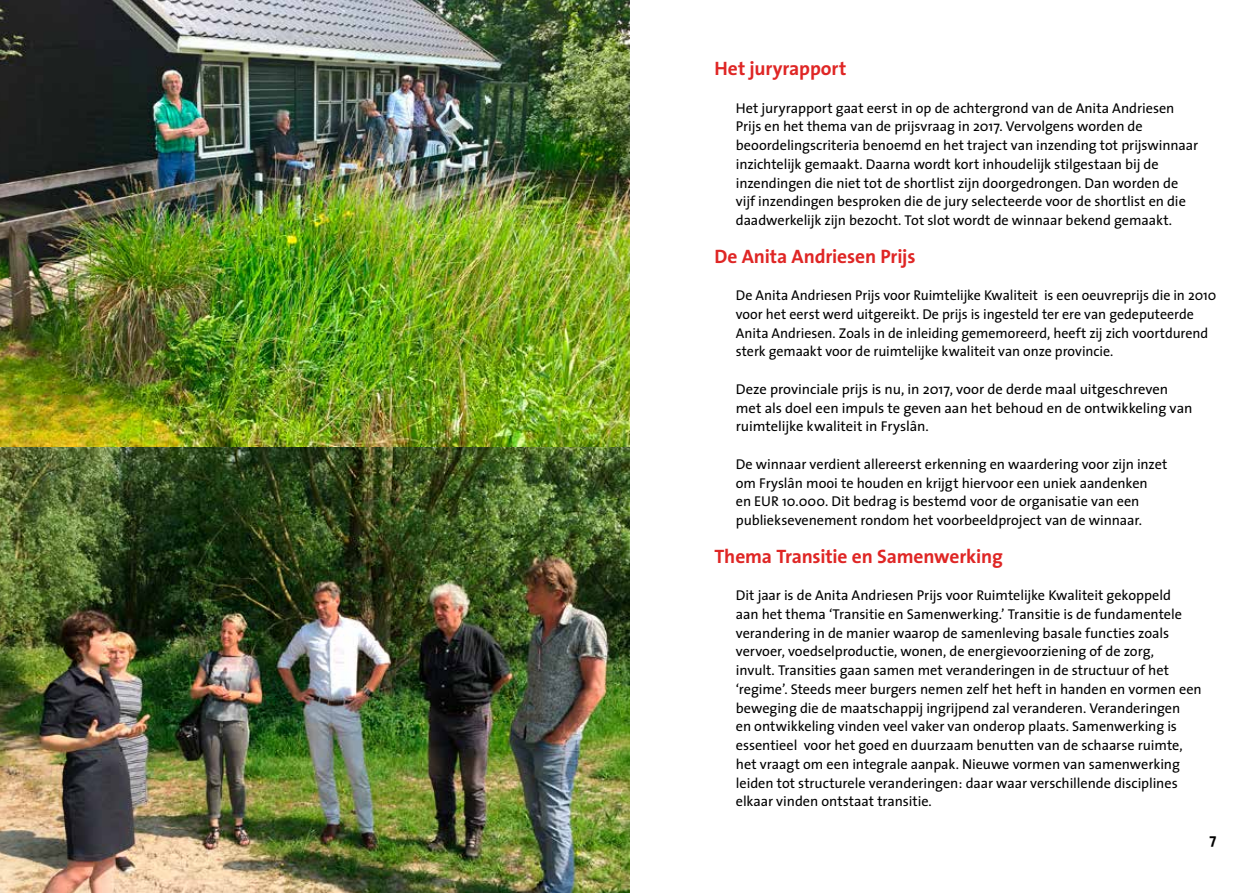
<style>
.page{position:relative;width:1259px;height:893px;background:#fff}
.page>*{position:absolute;margin:0;border:0;box-sizing:border-box;transform-origin:0 0}
.t1{font:700 19.5px "The Sans";letter-spacing:-.005em;color:#df2625}
.t2{font:700 15px "The Sans";color:#000}
.t3{font:14.25px/18.8px "The Sans";letter-spacing:-.005em;color:#000}
</style>
<div class="page">
<img style="left:0;top:0;width:629px;height:893px">
<h1 class="t1" style="left:714px;top:52px;width:133px">Het juryrapport</h1>
<p class="t3" style="left:736px;top:98px;width:464px">Het juryrapport gaat eerst in op de achtergrond van de Anita Andriesen Prijs en het thema van de prijsvraag in 2017. Vervolgens worden de beoordelingscriteria benoemd en het traject van inzending tot prijswinnaar inzichtelijk gemaakt. Daarna wordt kort inhoudelijk stilgestaan bij de inzendingen die niet tot de shortlist zijn doorgedrongen. Dan worden de vijf inzendingen besproken die de jury selecteerde voor de shortlist en die daadwerkelijk zijn bezocht. Tot slot wordt de winnaar bekend gemaakt.</p>
<h1 class="t1" style="left:714px;top:240px;width:202px">De Anita Andriesen Prijs</h1>
<p class="t3" style="left:736px;top:285px;width:482px">De Anita Andriesen Prijs voor Ruimtelijke Kwaliteit is een oeuvreprijs die in 2010 voor het eerst werd uitgereikt. De prijs is ingesteld ter ere van gedeputeerde Anita Andriesen. Zoals in de inleiding gememoreerd, heeft zij zich voortdurend sterk gemaakt voor de ruimtelijke kwaliteit van onze provincie.</p>
<p class="t3" style="left:736px;top:379px;width:458px">Deze provinciale prijs is nu, in 2017, voor de derde maal uitgeschreven met als doel een impuls te geven aan het behoud en de ontwikkeling van ruimtelijke kwaliteit in Fryslân.</p>
<p class="t3" style="left:736px;top:454px;width:433px">De winnaar verdient allereerst erkenning en waardering voor zijn inzet om Fryslân mooi te houden en krijgt hiervoor een uniek aandenken<br>en EUR 10.000. Dit bedrag is bestemd voor de organisatie van een publieksevenement rondom het voorbeeldproject van de winnaar.</p>
<h1 class="t1" style="left:714px;top:540px;width:290px">Thema Transitie en Samenwerking</h1>
<p class="t3" style="left:736px;top:585px;width:467px">Dit jaar is de Anita Andriesen Prijs voor Ruimtelijke Kwaliteit gekoppeld<br>aan het thema ‘Transitie en Samenwerking.’ Transitie is de fundamentele verandering in de manier waarop de samenleving basale functies zoals vervoer, voedselproductie, wonen, de energievoorziening of de zorg,<br>invult. Transities gaan samen met veranderingen in de structuur of het ‘regime’. Steeds meer burgers nemen zelf het heft in handen en vormen een beweging die de maatschappij ingrijpend zal veranderen. Veranderingen<br>en ontwikkeling vinden veel vaker van onderop plaats. Samenwerking is essentieel voor het goed en duurzaam benutten van de schaarse ruimte, het vraagt om een integrale aanpak. Nieuwe vormen van samenwerking leiden tot structurele veranderingen: daar waar verschillende disciplines elkaar vinden ontstaat transitie.</p>
<p class="t2" style="left:1209px;top:826px;width:8px">7</p>
</div>
